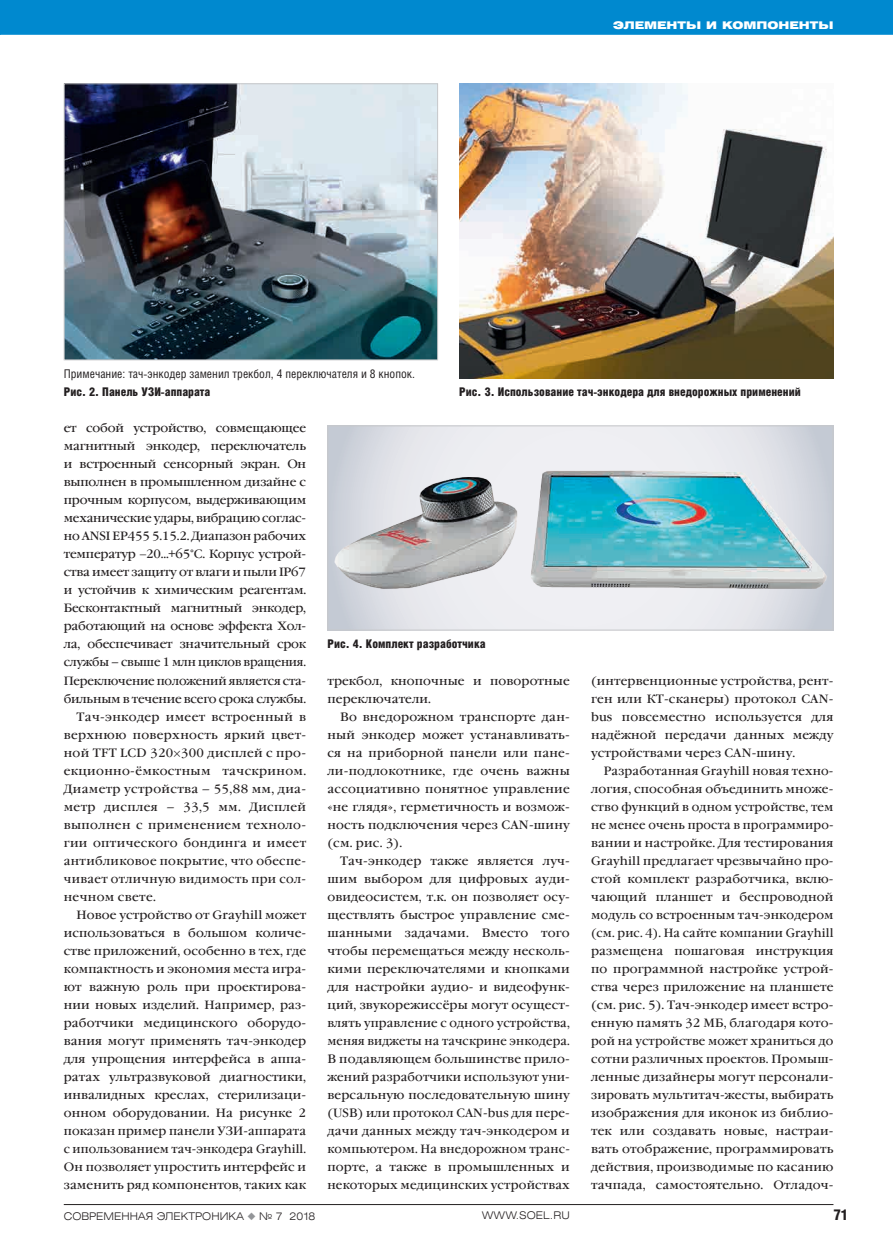
<style>
.page{position:relative;width:893px;height:1251px;background:#fff}
.page>*{position:absolute;margin:0;border:0;box-sizing:border-box;transform-origin:0 0}
.t1{font:15px "Helios Cond Black C";color:#231f20}
.t2{font:12px/18px "Garamond Book C";letter-spacing:.01em;color:#231f20;text-align:justify}
.t3{font:12px "Garamond Book C";letter-spacing:-.015em;color:#231f20}
.t4{font:12px "Garamond Book C";letter-spacing:.03em;color:#231f20}
.t5{font:12px "Helios Cond Black C";color:#231f20}
.t6{font:12px "Helios Cond C";color:#231f20}
.t7{font:12px "Garamond Book C";letter-spacing:.01em;color:#231f20;scale:.95 1}
.t8{font:12px "Garamond Book C";letter-spacing:-.015em;color:#231f20;scale:.96 1}
.t9{font:10.5px "Helios Ext Light C";color:#231f20}
.t10{font:10.5px "Helios Ext Black C";color:#fff}
.s1{color:#939598}
</style>
<div class="page">
<div style="left:0;top:0;width:893px;height:35px;background:#0089cf"></div>
<hr style="left:64px;top:1203px;width:769px;height:1px;background:#231f20">
<img style="left:66px;top:85px;width:370px;height:273px">
<div style="left:64px;top:83px;width:374px;height:277px;border:1px solid #c7c8ca"></div>
<img style="left:459px;top:83px;width:374px;height:295px">
<svg style="left:329px;top:427px;width:502px;height:201px"></svg>
<img style="left:329px;top:461px;width:502px;height:139px">
<div style="left:327px;top:425px;width:506px;height:205px;border:1px solid #c7c8ca"></div>
<p class="t10" style="left:613px;top:19px;width:222px">Элементы и компоненты</p>
<p class="t6" style="left:64px;top:367px;width:353px">Примечание: тач-энкодер заменил трекбол, 4 переключателя и 8 кнопок.</p>
<p class="t5" style="left:64px;top:385px;width:148px">Рис. 2. Панель УЗИ-аппарата</p>
<p class="t3" style="left:64px;top:421px;width:244px">ет собой устройство, совмещающее</p>
<p class="t3" style="left:64px;top:439px;width:244px">магнитный энкодер, переключатель</p>
<p class="t3" style="left:64px;top:457px;width:244px">и встроенный сенсорный экран. Он</p>
<p class="t3" style="left:64px;top:475px;width:244px">выполнен в промышленном дизайне с</p>
<p class="t3" style="left:64px;top:493px;width:244px">прочным корпусом, выдерживающим</p>
<p class="t3" style="left:64px;top:511px;width:244px">механические удары, вибрацию соглас-</p>
<p class="t3" style="left:64px;top:529px;width:244px">но ANSI EP455 5.15.2. Диапазон рабочих</p>
<p class="t3" style="left:64px;top:547px;width:244px">температур −20...+65°С. Корпус устрой-</p>
<p class="t3" style="left:64px;top:565px;width:244px">ства имеет защиту от влаги и пыли IP67</p>
<p class="t3" style="left:64px;top:583px;width:244px">и устойчив к химическим реагентам.</p>
<p class="t3" style="left:64px;top:601px;width:244px">Бесконтактный магнитный энкодер,</p>
<p class="t3" style="left:64px;top:619px;width:244px">работающий на основе эффекта Хол-</p>
<p class="t3" style="left:64px;top:637px;width:244px">ла, обеспечивает значительный срок</p>
<p class="t8" style="left:64px;top:655px;width:254px">службы – свыше 1 млн циклов вращения.</p>
<p class="t3" style="left:64px;top:673px;width:244px">Переключение положений является ста-</p>
<p class="t3" style="left:64px;top:691px;width:244px">бильным в течение всего срока службы.</p>
<p class="t4" style="left:77px;top:709px;width:231px">Тач-энкодер имеет встроенный в</p>
<p class="t4" style="left:64px;top:727px;width:244px">верхнюю поверхность яркий цвет-</p>
<p class="t4" style="left:64px;top:745px;width:244px">ной TFT LCD 320 300 дисплей с про-</p>
<p class="t4" style="left:64px;top:763px;width:244px">екционно-ёмкостным тачскрином.</p>
<p class="t4" style="left:64px;top:781px;width:244px">Диаметр устройства – 55,88 мм, диа-</p>
<p class="t4" style="left:64px;top:799px;width:244px">метр дисплея – 33,5 мм. Дисплей</p>
<p class="t4" style="left:64px;top:817px;width:244px">выполнен с применением техноло-</p>
<p class="t4" style="left:64px;top:835px;width:244px">гии оптического бондинга и имеет</p>
<p class="t4" style="left:64px;top:853px;width:244px">антибликовое покрытие, что обеспе-</p>
<p class="t4" style="left:64px;top:871px;width:244px">чивает отличную видимость при сол-</p>
<p class="t4" style="left:64px;top:889px;width:94px">нечном свете.</p>
<p class="t2" style="left:77px;top:905px;width:231px">Новое устройство от Grayhill может</p>
<p class="t2" style="left:64px;top:923px;width:244px">использоваться в большом количе-</p>
<p class="t2" style="left:64px;top:941px;width:244px">стве приложений, особенно в тех, где</p>
<p class="t2" style="left:64px;top:959px;width:244px">компактность и экономия места игра-</p>
<p class="t2" style="left:64px;top:977px;width:244px">ют важную роль при проектирова-</p>
<p class="t2" style="left:64px;top:995px;width:244px">нии новых изделий. Например, раз-</p>
<p class="t2" style="left:64px;top:1013px;width:244px">работчики медицинского оборудо-</p>
<p class="t2" style="left:64px;top:1031px;width:244px">вания могут применять тач-энкодер</p>
<p class="t2" style="left:64px;top:1049px;width:244px">для упрощения интерфейса в аппа-</p>
<p class="t2" style="left:64px;top:1067px;width:244px">ратах ультразвуковой диагностики,</p>
<p class="t2" style="left:64px;top:1085px;width:244px">инвалидных креслах, стерилизаци-</p>
<p class="t2" style="left:64px;top:1103px;width:244px">онном оборудовании. На рисунке 2</p>
<p class="t2" style="left:64px;top:1121px;width:244px">показан пример панели УЗИ-аппарата</p>
<p class="t7" style="left:64px;top:1141px;width:257px">с ипользованием тач-энкодера Grayhill.</p>
<p class="t2" style="left:64px;top:1157px;width:244px">Он позволяет упростить интерфейс и</p>
<p class="t2" style="left:64px;top:1175px;width:244px">заменить ряд компонентов, таких как</p>
<p class="t5" style="left:459px;top:385px;width:343px">Рис. 3. Использование тач-энкодера для внедорожных применений</p>
<p class="t5" style="left:327px;top:637px;width:160px">Рис. 4. Комплект разработчика</p>
<p class="t2" style="left:327px;top:671px;width:244px">трекбол, кнопочные и поворотные переключатели.</p>
<p class="t2" style="left:327px;top:707px;width:244px;text-indent:13px">Во внедорожном транспорте дан&shy;ный энкодер может устанавливать&shy;ся на приборной панели или пане&shy;ли-подлокотнике, где очень важны ассоциативно понятное управление «не глядя», герметичность и возмож&shy;ность подключения через CAN-шину (см. рис. 3).</p>
<p class="t2" style="left:327px;top:851px;width:244px;text-indent:13px">Тач-энкодер также является луч&shy;шим выбором для цифровых ауди&shy;овидеосистем, т.к. он позволяет осу&shy;ществлять быстрое управление сме&shy;шанными задачами. Вместо того чтобы перемещаться между несколь&shy;кими переключателями и кнопками для настройки аудио- и видеофунк&shy;ций, звукорежиссёры могут осущест&shy;влять управление с одного устройства, меняя виджеты на тачскрине энкодера.<br>В подавляющем большинстве прило&shy;жений разработчики используют уни&shy;версальную последовательную шину (USB) или протокол CAN-bus для пере&shy;дачи данных между тач-энкодером и компьютером. На внедорожном транс&shy;порте, а также в промышленных и некоторых медицинских устройствах</p>
<p class="t2" style="left:591px;top:671px;width:244px">(интервенционные устройства, рент&shy;ген или КТ-сканеры) протокол CAN&shy;bus повсеместно используется для надёжной передачи данных между устройствами через CAN-шину.</p>
<p class="t2" style="left:591px;top:761px;width:244px;text-indent:13px">Разработанная Grayhill новая техно&shy;логия, способная объединить множе&shy;ство функций в одном устройстве, тем не менее очень проста в программиро&shy;вании и настройке. Для тестирования Grayhill предлагает чрезвычайно про&shy;стой комплект разработчика, вклю&shy;чающий планшет и беспроводной модуль со встроенным тач-энкодером (см. рис. 4). На сайте компании Grayhill размещена пошаговая инструкция по программной настройке устрой&shy;ства через приложение на планшете (см. рис. 5). Тач-энкодер имеет встро&shy;енную память 32 МБ, благодаря кото&shy;рой на устройстве может храниться до сотни различных проектов. Промыш&shy;ленные дизайнеры могут персонали&shy;зировать мультитач-жесты, выбирать изображения для иконок из библио&shy;тек или создавать новые, настраи&shy;вать отображение, программировать действия, производимые по касанию тачпада, самостоятельно. Отладоч-</p>
<p class="t9" style="left:64px;top:1208px;width:253px">СОВРЕМЕННАЯ ЭЛЕКТРОНИКА <span class="s1">◆</span> № 7 2018</p>
<p class="t9" style="left:482px;top:1208px;width:89px">WWW.SOEL.RU</p>
<p class="t1" style="left:833px;top:1205px;width:17px">71</p>
</div>
